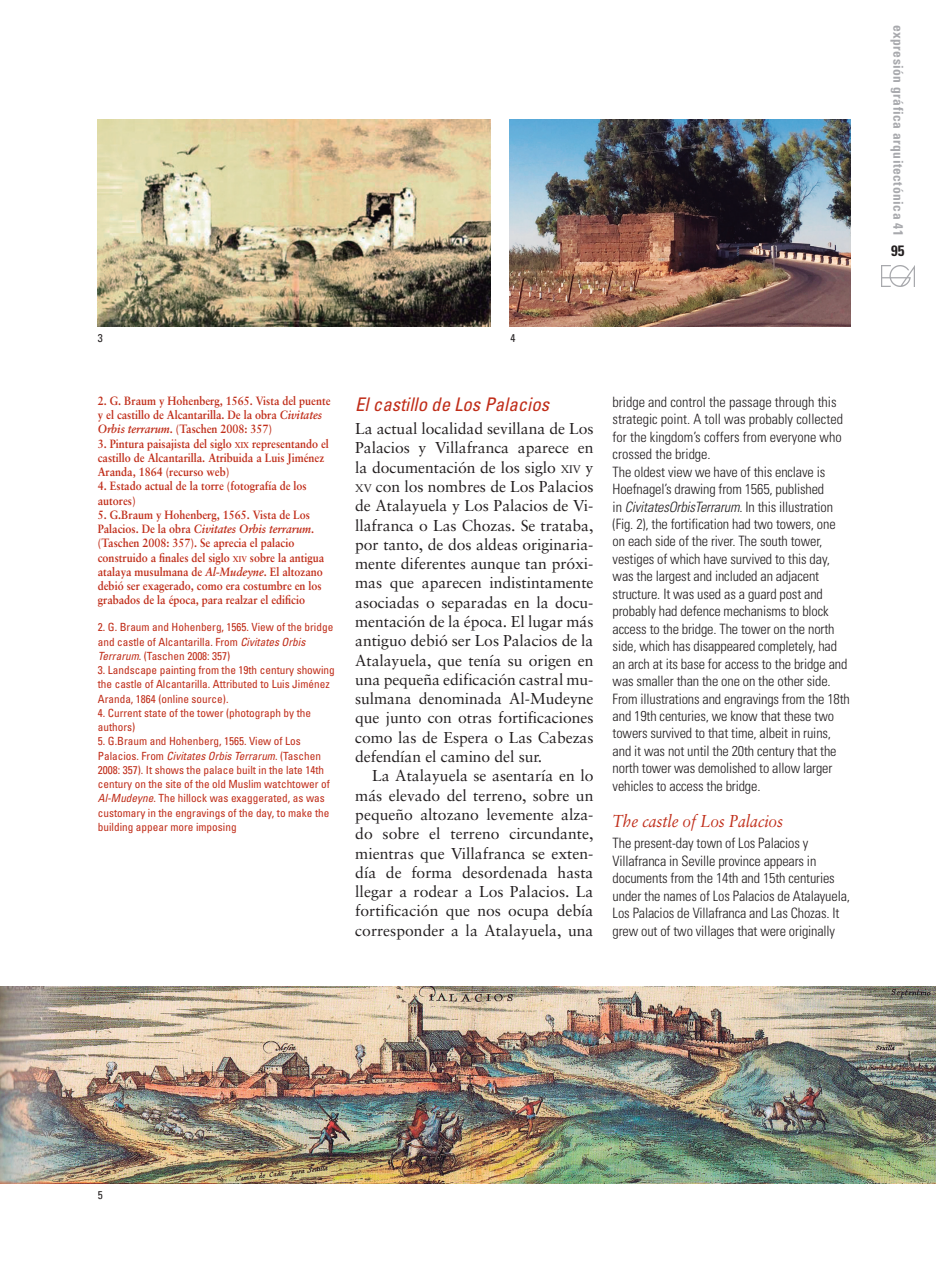
<style>
.page{position:relative;width:936px;height:1276px;background:#fff}
.page>*{position:absolute;margin:0;border:0;box-sizing:border-box;transform-origin:0 0}
.SUBTITULO_CAST{font:italic condensed 18.75px "Univers";color:#c02d19}
.SUBTITULO_INGLES{font:italic 17.25px "Sabon";letter-spacing:-.01em;color:#c02d19;scale:.9 1}
.TFM_-_PARRAFO_NORMAL{font:15.75px/19.4px "Sabon";color:#231f20;text-align:justify}
.t1{font:700 condensed 15px "Univers";color:#231f20}
.Body_Text{font:300 condensed 14.25px/17.4px "Univers";letter-spacing:-.01em;color:#231f20}
.t2{font:700 condensed 13.5px "Univers";letter-spacing:.035em;color:#a8a9ad}
.SUBTITULO_INGLES-2{font:700 12px/14.2px "Sabon";color:#c02d19;scale:.9 1}
.t3{font:condensed 11.25px/14.2px "Univers";color:#c02d19}
.PIES_DE_FOTO_INGLES{font:condensed 11.25px "Univers";color:#231f20}
.s1{font-style:italic}
.s2{font-size:8.4px}
.s3{font-size:10.95px}
</style>
<div class="page">
<img style="left:881px;top:265px;width:33px;height:21px">
<img style="left:0;top:986px;width:935px;height:197px">
<img style="left:98px;top:120px;width:392px;height:206px">
<img style="left:509px;top:120px;width:341px;height:206px">
<p class="PIES_DE_FOTO_INGLES" style="left:98px;top:331px;width:6px">3</p>
<p class="PIES_DE_FOTO_INGLES" style="left:510px;top:331px;width:6px">4</p>
<p class="SUBTITULO_INGLES-2" style="left:98px;top:393px;width:260px">2. G. Braum y Hohenberg, 1565. Vista del puente y el castillo de Alcantarilla. De la obra <span class="s1">Civitates<br>Orbis terrarum</span>. (Taschen 2008: 357)</p>
<p class="SUBTITULO_INGLES-2" style="left:98px;top:436px;width:258px">3. Pintura paisajista del siglo <span class="s2">XIX</span> representando el castillo de Alcantarilla. Atribuida a Luis Jiménez<br>Aranda, 1864 (recurso web)</p>
<p class="SUBTITULO_INGLES-2" style="left:98px;top:479px;width:234px">4. Estado actual de la torre (fotografía de los autores)</p>
<p class="SUBTITULO_INGLES-2" style="left:98px;top:507px;width:253px">5. G.Braum y Hohenberg, 1565. Vista de Los Palacios. De la obra <span class="s1">Civitates Orbis terrarum</span>. (Taschen 2008: 357). Se aprecia el palacio construido a finales del siglo <span class="s2">XIV</span> sobre la antigua atalaya musulmana de <span class="s1">Al-Mudeyne</span>. El altozano debió ser exagerado, como era costumbre en los grabados de la época, para realzar el edificio</p>
<p class="t3" style="left:98px;top:620px;width:237px">2. G. Braum and Hohenberg, 1565. View of the bridge and castle of Alcantarilla. From <span class="s1">Civitates Orbis<br>Terrarum</span>. (Taschen 2008: 357)</p>
<p class="t3" style="left:98px;top:663px;width:238px">3. Landscape painting from the 19th century showing the castle of Alcantarilla. Attributed to Luis Jiménez<br>Aranda, 1864 (online source).</p>
<p class="t3" style="left:98px;top:705px;width:215px">4. Current state of the tower (photograph by the authors)</p>
<p class="t3" style="left:98px;top:734px;width:233px">5. G.Braum and Hohenberg, 1565. View of Los Palacios. From <span class="s1">Civitates Orbis Terrarum</span>. (Taschen 2008: 357). It shows the palace built in the late 14th century on the site of the old Muslim watchtower of <span class="s1">Al-Mudeyne</span>. The hillock was exaggerated, as was customary in the engravings of the day, to make the building appear more imposing</p>
<p class="SUBTITULO_CAST" style="left:355px;top:392px;width:195px">El castillo de Los Palacios</p>
<p class="TFM_-_PARRAFO_NORMAL" style="left:355px;top:419px;width:240px">La actual localidad sevillana de Los Palacios y Villafranca aparece en la documentación de los siglo <span class="s3">XIV</span> y <span class="s3">XV</span> con los nombres de Los Palacios de Atalayuela y Los Palacios de Vi&shy;llafranca o Las Chozas. Se trataba, por tanto, de dos aldeas originaria&shy;mente diferentes aunque tan próxi&shy;mas que aparecen indistintamente asociadas o separadas en la docu&shy;mentación de la época. El lugar más antiguo debió ser Los Palacios de la Atalayuela, que tenía su origen en una pequeña edificación castral mu&shy;sulmana denominada Al-Mudeyne que junto con otras fortificaciones como las de Espera o Las Cabezas defendían el camino del sur.</p>
<p class="TFM_-_PARRAFO_NORMAL" style="left:355px;top:766px;width:240px;text-indent:17px">La Atalayuela se asentaría en lo más elevado del terreno, sobre un pequeño altozano levemente alza&shy;do sobre el terreno circundante, mientras que Villafranca se exten&shy;día de forma desordenada hasta llegar a rodear a Los Palacios. La fortificación que nos ocupa debía corresponder a la Atalayuela, una</p>
<p class="Body_Text" style="left:612px;top:393px;width:232px">bridge and control the passage through this strategic point. A toll was probably collected for the kingdom’s coffers from everyone who crossed the bridge.</p>
<p class="Body_Text" style="left:612px;top:463px;width:236px">The oldest view we have of this enclave is Hoefnagel’s drawing from 1565, published<br>in <span class="s1">CivitatesOrbisTerrarum</span>. In this illustration (Fig. 2), the fortification had two towers, one on each side of the river. The south tower, vestiges of which have survived to this day, was the largest and included an adjacent structure. It was used as a guard post and probably had defence mechanisms to block access to the bridge. The tower on the north side, which has disappeared completely, had an arch at its base for access to the bridge and was smaller than the one on the other side.</p>
<p class="Body_Text" style="left:612px;top:690px;width:239px">From illustrations and engravings from the 18th and 19th centuries, we know that these two towers survived to that time, albeit in ruins, and it was not until the 20th century that the north tower was demolished to allow larger vehicles to access the bridge.</p>
<p class="SUBTITULO_INGLES" style="left:612px;top:811px;width:191px">The castle of Los Palacios</p>
<p class="Body_Text" style="left:612px;top:834px;width:239px">The present-day town of Los Palacios y Villafranca in Seville province appears in documents from the 14th and 15th centuries under the names of Los Palacios de Atalayuela, Los Palacios de Villafranca and Las Chozas. It grew out of two villages that were originally</p>
<p class="t2" style="left:906px;top:25px;width:213px;rotate:90deg">expresión gráfica arquitectónica 41</p>
<p class="t1" style="left:891px;top:242px;width:15px">95</p>
<p class="PIES_DE_FOTO_INGLES" style="left:98px;top:1188px;width:6px">5</p>
</div>
